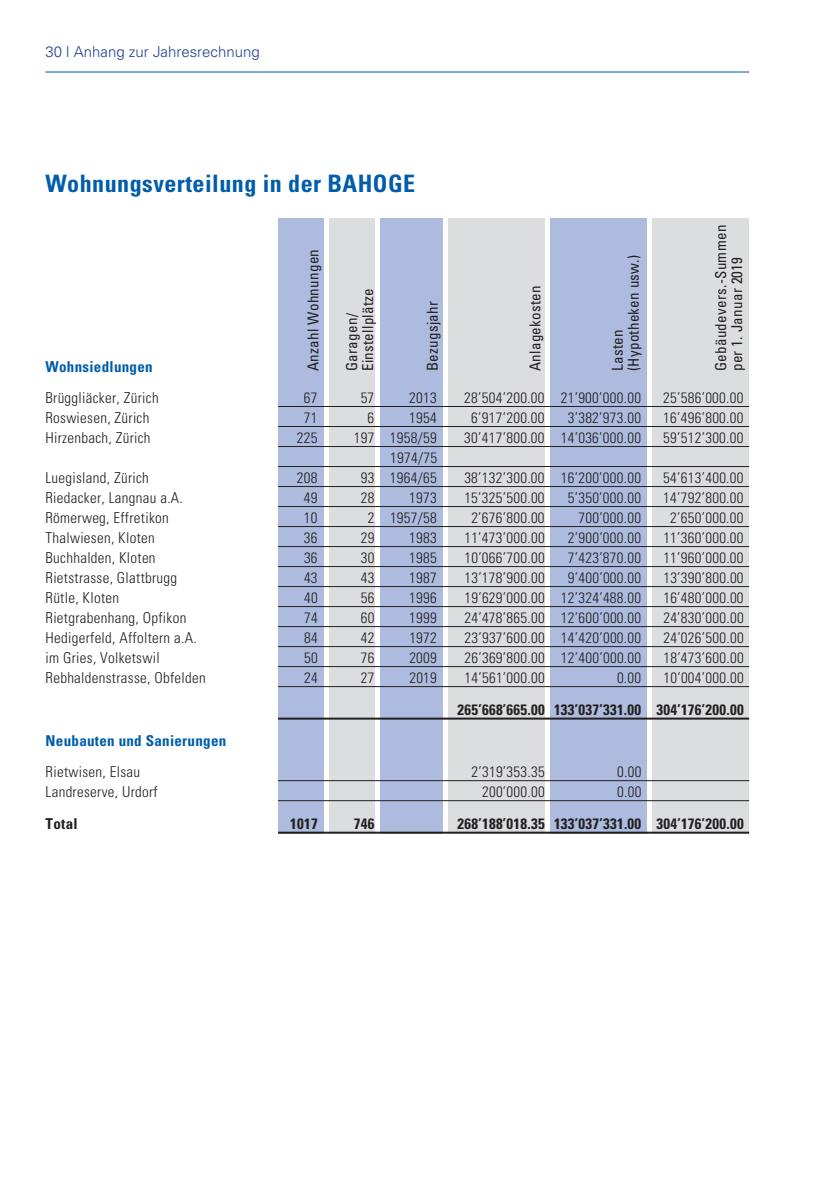
<style>
.page{position:relative;width:840px;height:1191px;background:#fff}
.page>*{position:absolute;margin:0;border:0;box-sizing:border-box;transform-origin:0 0}
.t1{font:700 condensed 24px "Univers";letter-spacing:.02em;color:#015dab}
.t2{font:300 condensed 15px "Univers";letter-spacing:.02em;color:#231f20}
.t3{font:condensed 15px/16px "Univers";letter-spacing:.02em;color:#231f20}
.t4{font:700 condensed 15px "Univers";letter-spacing:.02em;color:#231f20}
.t5{font:700 condensed 15px "Univers";letter-spacing:.02em;color:#015dab}
.t6{font:300 15px "Univers";color:#253f8e}
</style>
<div class="page">
<hr style="left:45px;top:72px;width:703px;height:1px;background:#015dab">
<div style="left:448px;top:218px;width:96px;height:615px;background:#dcdddf"></div>
<div style="left:550px;top:218px;width:96px;height:615px;background:#adbcde"></div>
<div style="left:380px;top:218px;width:62px;height:615px;background:#adbcde"></div>
<div style="left:329px;top:218px;width:45px;height:615px;background:#dcdddf"></div>
<div style="left:278px;top:218px;width:45px;height:615px;background:#adbcde"></div>
<div style="left:652px;top:218px;width:96px;height:615px;background:#dcdddf"></div>
<hr style="left:278px;top:406px;width:470px;height:1px;background:#231f20">
<hr style="left:278px;top:426px;width:470px;height:1px;background:#231f20">
<hr style="left:278px;top:446px;width:470px;height:1px;background:#231f20">
<hr style="left:278px;top:466px;width:470px;height:1px;background:#231f20">
<hr style="left:278px;top:486px;width:470px;height:1px;background:#231f20">
<hr style="left:278px;top:506px;width:470px;height:1px;background:#231f20">
<hr style="left:278px;top:526px;width:470px;height:1px;background:#231f20">
<hr style="left:278px;top:546px;width:470px;height:1px;background:#231f20">
<hr style="left:278px;top:566px;width:470px;height:1px;background:#231f20">
<hr style="left:278px;top:586px;width:470px;height:1px;background:#231f20">
<hr style="left:278px;top:606px;width:470px;height:1px;background:#231f20">
<hr style="left:278px;top:626px;width:470px;height:1px;background:#231f20">
<hr style="left:278px;top:646px;width:470px;height:1px;background:#231f20">
<hr style="left:278px;top:666px;width:470px;height:1px;background:#231f20">
<hr style="left:278px;top:686px;width:470px;height:1px;background:#231f20">
<hr style="left:278px;top:717px;width:470px;height:2px;background:#231f20">
<hr style="left:278px;top:780px;width:470px;height:1px;background:#231f20">
<hr style="left:278px;top:800px;width:470px;height:1px;background:#231f20">
<hr style="left:278px;top:831px;width:470px;height:2px;background:#231f20">
<p class="t6" style="left:45px;top:43px;width:216px">30 | Anhang zur Jahresrechnung</p>
<h1 class="t1" style="left:45px;top:169px;width:371px">Wohnungsverteilung in der BAHOGE</h1>
<p class="t3" style="left:712px;top:371px;width:148px;rotate:-90deg">Gebäudevers.-Summen per 1. Januar 2019</p>
<p class="t3" style="left:305px;top:371px;width:123px;rotate:-90deg">Anzahl Wohnungen</p>
<p class="t3" style="left:609px;top:371px;width:118px;rotate:-90deg">Lasten (Hypotheken usw.)</p>
<p class="t3" style="left:526px;top:371px;width:87px;rotate:-90deg">Anlagekosten</p>
<p class="t3" style="left:343px;top:371px;width:85px;rotate:-90deg">Garagen/<br>Einstellplätze</p>
<p class="t3" style="left:424px;top:371px;width:72px;rotate:-90deg">Bezugsjahr</p>
<p class="t5" style="left:45px;top:357px;width:109px">Wohnsiedlungen</p>
<p class="t2" style="left:45px;top:389px;width:115px">Brüggliäcker, Zürich</p>
<p class="t2" style="left:304px;top:389px;width:15px">67</p>
<p class="t2" style="left:360px;top:389px;width:15px">57</p>
<p class="t2" style="left:409px;top:389px;width:29px">2013</p>
<p class="t2" style="left:464px;top:389px;width:178px">28’504’200.00 21’900’000.00</p>
<p class="t2" style="left:662px;top:389px;width:82px">25’586’000.00</p>
<p class="t2" style="left:45px;top:409px;width:105px">Roswiesen, Zürich</p>
<p class="t2" style="left:304px;top:409px;width:15px">71</p>
<p class="t2" style="left:367px;top:409px;width:8px">6</p>
<p class="t2" style="left:409px;top:409px;width:29px">1954</p>
<p class="t2" style="left:471px;top:409px;width:75px">6’917’200.00</p>
<p class="t2" style="left:567px;top:409px;width:75px">3’382’973.00</p>
<p class="t2" style="left:663px;top:409px;width:82px">16’496’800.00</p>
<p class="t2" style="left:45px;top:429px;width:107px">Hirzenbach, Zürich</p>
<p class="t2" style="left:297px;top:429px;width:22px">225</p>
<p class="t2" style="left:353px;top:429px;width:84px">197 1958/59</p>
<p class="t2" style="left:464px;top:429px;width:178px">30’417’800.00 14’036’000.00</p>
<p class="t2" style="left:663px;top:429px;width:82px">59’512’300.00</p>
<p class="t2" style="left:390px;top:449px;width:48px">1974/75</p>
<p class="t2" style="left:45px;top:469px;width:105px">Luegisland, Zürich</p>
<p class="t2" style="left:297px;top:469px;width:22px">208</p>
<p class="t2" style="left:360px;top:469px;width:77px">93 1964/65</p>
<p class="t2" style="left:464px;top:469px;width:178px">38’132’300.00 16’200’000.00</p>
<p class="t2" style="left:663px;top:469px;width:82px">54’613’400.00</p>
<p class="t2" style="left:45px;top:489px;width:139px">Riedacker, Langnau a.A.</p>
<p class="t2" style="left:304px;top:489px;width:15px">49</p>
<p class="t2" style="left:360px;top:489px;width:15px">28</p>
<p class="t2" style="left:409px;top:489px;width:29px">1973</p>
<p class="t2" style="left:464px;top:489px;width:82px">15’325’500.00</p>
<p class="t2" style="left:567px;top:489px;width:75px">5’350’000.00</p>
<p class="t2" style="left:663px;top:489px;width:82px">14’792’800.00</p>
<p class="t2" style="left:45px;top:509px;width:125px">Römerweg, Effretikon</p>
<p class="t2" style="left:304px;top:509px;width:15px">10</p>
<p class="t2" style="left:367px;top:509px;width:71px">2 1957/58</p>
<p class="t2" style="left:471px;top:509px;width:75px">2’676’800.00</p>
<p class="t2" style="left:578px;top:509px;width:64px">700’000.00</p>
<p class="t2" style="left:670px;top:509px;width:75px">2’650’000.00</p>
<p class="t2" style="left:45px;top:529px;width:111px">Thalwiesen, Kloten</p>
<p class="t2" style="left:304px;top:529px;width:15px">36</p>
<p class="t2" style="left:360px;top:529px;width:15px">29</p>
<p class="t2" style="left:409px;top:529px;width:29px">1983</p>
<p class="t2" style="left:464px;top:529px;width:82px">11’473’000.00</p>
<p class="t2" style="left:567px;top:529px;width:75px">2’900’000.00</p>
<p class="t2" style="left:663px;top:529px;width:82px">11’360’000.00</p>
<p class="t2" style="left:45px;top:549px;width:112px">Buchhalden, Kloten</p>
<p class="t2" style="left:304px;top:549px;width:15px">36</p>
<p class="t2" style="left:360px;top:549px;width:15px">30</p>
<p class="t2" style="left:409px;top:549px;width:29px">1985</p>
<p class="t2" style="left:464px;top:549px;width:82px">10’066’700.00</p>
<p class="t2" style="left:567px;top:549px;width:75px">7’423’870.00</p>
<p class="t2" style="left:663px;top:549px;width:82px">11’960’000.00</p>
<p class="t2" style="left:45px;top:569px;width:133px">Rietstrasse, Glattbrugg</p>
<p class="t2" style="left:304px;top:569px;width:15px">43</p>
<p class="t2" style="left:360px;top:569px;width:15px">43</p>
<p class="t2" style="left:409px;top:569px;width:29px">1987</p>
<p class="t2" style="left:464px;top:569px;width:82px">13’178’900.00</p>
<p class="t2" style="left:567px;top:569px;width:75px">9’400’000.00</p>
<p class="t2" style="left:663px;top:569px;width:82px">13’390’800.00</p>
<p class="t2" style="left:45px;top:589px;width:75px">Rütle, Kloten</p>
<p class="t2" style="left:304px;top:589px;width:15px">40</p>
<p class="t2" style="left:360px;top:589px;width:15px">56</p>
<p class="t2" style="left:409px;top:589px;width:29px">1996</p>
<p class="t2" style="left:464px;top:589px;width:178px">19’629’000.00 12’324’488.00</p>
<p class="t2" style="left:663px;top:589px;width:82px">16’480’000.00</p>
<p class="t2" style="left:46px;top:609px;width:142px">Rietgrabenhang, Opfikon</p>
<p class="t2" style="left:304px;top:609px;width:15px">74</p>
<p class="t2" style="left:360px;top:609px;width:15px">60</p>
<p class="t2" style="left:409px;top:609px;width:29px">1999</p>
<p class="t2" style="left:464px;top:609px;width:178px">24’478’865.00 12’600’000.00</p>
<p class="t2" style="left:663px;top:609px;width:82px">24’830’000.00</p>
<p class="t2" style="left:46px;top:629px;width:153px">Hedigerfeld, Affoltern a.A.</p>
<p class="t2" style="left:304px;top:629px;width:15px">84</p>
<p class="t2" style="left:360px;top:629px;width:15px">42</p>
<p class="t2" style="left:409px;top:629px;width:29px">1972</p>
<p class="t2" style="left:464px;top:629px;width:178px">23’937’600.00 14’420’000.00</p>
<p class="t2" style="left:663px;top:629px;width:82px">24’026’500.00</p>
<p class="t2" style="left:46px;top:649px;width:116px">im Gries, Volketswil</p>
<p class="t2" style="left:304px;top:649px;width:15px">50</p>
<p class="t2" style="left:360px;top:649px;width:15px">76</p>
<p class="t2" style="left:409px;top:649px;width:29px">2009</p>
<p class="t2" style="left:464px;top:649px;width:178px">26’369’800.00 12’400’000.00</p>
<p class="t2" style="left:663px;top:649px;width:82px">18’473’600.00</p>
<p class="t2" style="left:46px;top:669px;width:161px">Rebhaldenstrasse, Obfelden</p>
<p class="t2" style="left:304px;top:669px;width:15px">24</p>
<p class="t2" style="left:360px;top:669px;width:15px">27</p>
<p class="t2" style="left:409px;top:669px;width:29px">2019</p>
<p class="t2" style="left:464px;top:669px;width:82px">14’561’000.00</p>
<p class="t2" style="left:616px;top:669px;width:26px">0.00</p>
<p class="t2" style="left:663px;top:669px;width:82px">10’004’000.00</p>
<p class="t4" style="left:457px;top:700px;width:287px">265’668’665.00 133’037’331.00 304’176’200.00</p>
<p class="t5" style="left:46px;top:731px;width:182px">Neubauten und Sanierungen</p>
<p class="t2" style="left:46px;top:763px;width:96px">Rietwisen, Elsau</p>
<p class="t2" style="left:471px;top:763px;width:75px">2’319’353.35</p>
<p class="t2" style="left:617px;top:763px;width:26px">0.00</p>
<p class="t2" style="left:46px;top:783px;width:114px">Landreserve, Urdorf</p>
<p class="t2" style="left:482px;top:783px;width:64px">200’000.00</p>
<p class="t2" style="left:617px;top:783px;width:26px">0.00</p>
<p class="t4" style="left:46px;top:814px;width:34px">Total</p>
<p class="t4" style="left:290px;top:814px;width:29px">1017</p>
<p class="t4" style="left:354px;top:814px;width:22px">746</p>
<p class="t4" style="left:457px;top:814px;width:287px">268’188’018.35 133’037’331.00 304’176’200.00</p>
</div>
